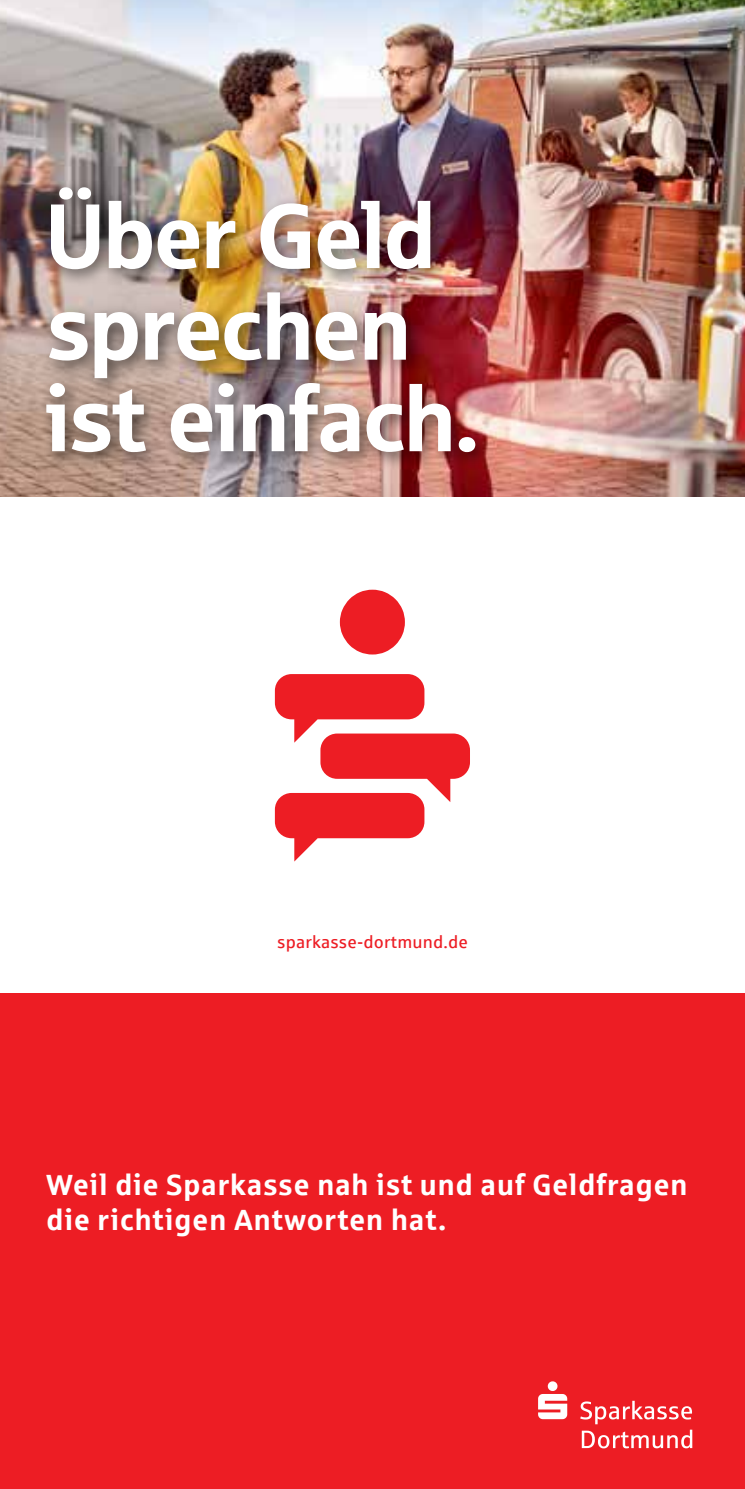
<style>
.page{position:relative;width:745px;height:1489px;background:#fff}
.page>*{position:absolute;margin:0;border:0;box-sizing:border-box;transform-origin:0 0}
.t1{font:91.5px/91.5px "Sparkasse Head";color:#fff}
.t2{font:700 29.25px/35px "Sparkasse Rg";letter-spacing:.015em;color:#fff}
.t3{font:17.5px "Sparkasse Rg";letter-spacing:.01em;color:#ed1d24}
</style>
<div class="page">
<img style="left:0;top:0;width:744px;height:497px">
<div style="left:0;top:993px;width:744px;height:495px;background:#ed1d24"></div>
<svg style="left:275px;top:674px;width:194px;height:187px"></svg>
<svg style="left:339px;top:589px;width:65px;height:65px"></svg>
<svg style="left:580px;top:1400px;width:111px;height:48px"></svg>
<svg style="left:538px;top:1381px;width:29px;height:37px"></svg>
<div style="left:37px;top:178px;width:456px;height:293px;background:#000;opacity:.55"></div>
<h1 class="t1" style="left:46px;top:187px;width:433px">Über Geld sprechen ist einfach.</h1>
<p class="t3" style="left:277px;top:930px;width:192px">sparkasse-dortmund.de</p>
<p class="t2" style="left:46px;top:1166px;width:642px">Weil die Sparkasse nah ist und auf Geldfragen die richtigen Antworten hat.</p>
</div>
